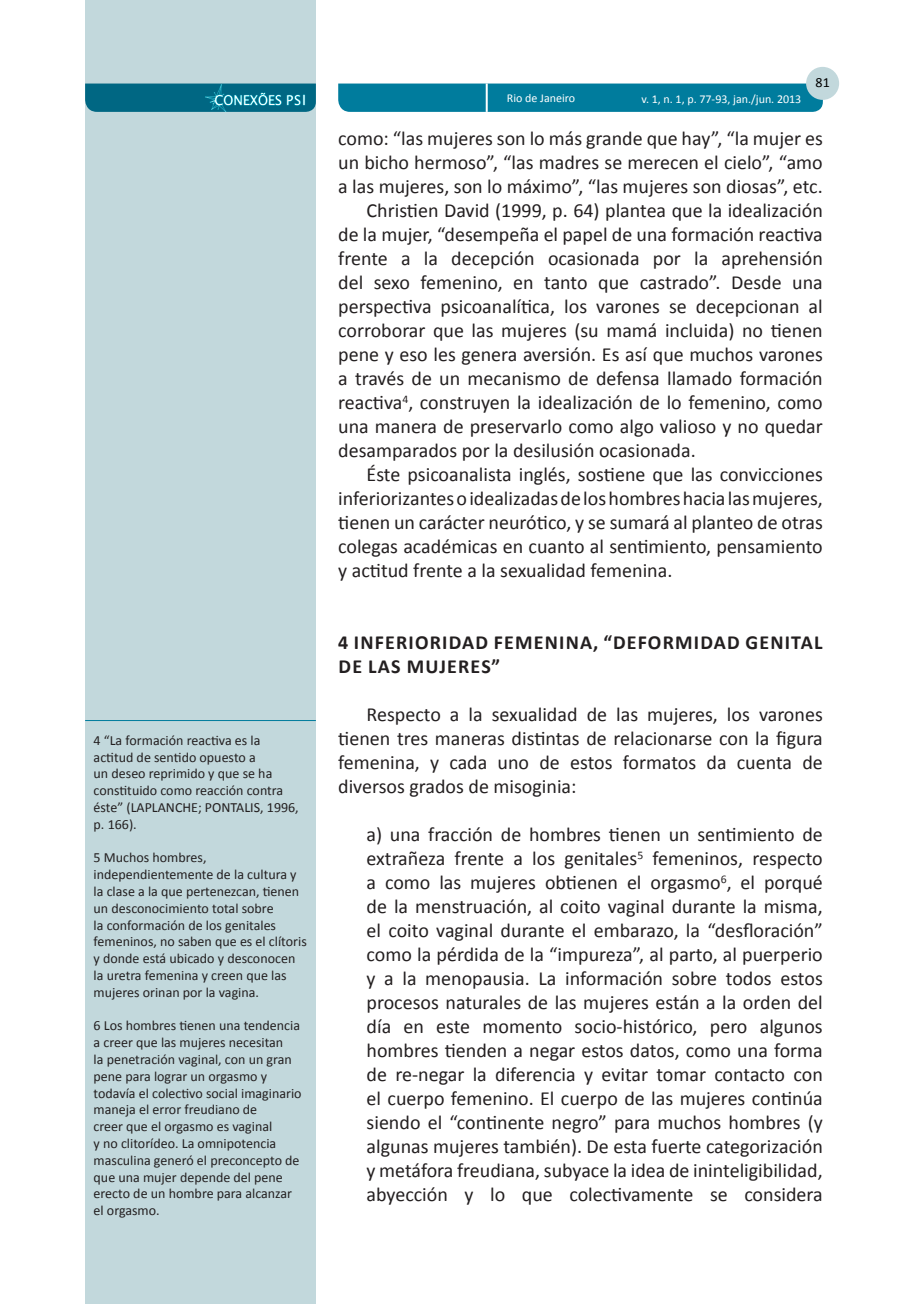
<style>
.page{position:relative;width:908px;height:1304px;background:#fff}
.page>*{position:absolute;margin:0;border:0;box-sizing:border-box;transform-origin:0 0}
.texto{font:20px/24px "Calibri";color:#231f20;text-align:justify}
.texto-2{font:700 20px/24px "Calibri";letter-spacing:.06em;color:#231f20}
.cargos{font:14px/16.8px "Calibri";color:#231f20}
.t1{font:14px "Calibri";color:#000}
.t2{font:12px "Calibri";color:#fff}
</style>
<div class="page">
<div style="left:85px;top:1px;width:231px;height:1303px;background:#c2d8dc"></div>
<div style="left:85px;top:84px;width:231px;height:28px;background:#006783"></div>
<div style="left:338px;top:84px;width:484px;height:28px;background:#007c9d"></div>
<hr style="left:485px;top:84px;width:2px;height:28px;background:#fff">
<div style="left:805px;top:67px;width:33px;height:33px;background:#c2d8dc;border-radius:50%"></div>
<img style="left:204px;top:84px;width:102px;height:28px">
<hr style="left:85px;top:720px;width:231px;height:1px;background:#007c9d">
<p class="cargos" style="left:94px;top:732px;width:206px">4 “La formación reactiva es la actitud de sentido opuesto a<br>un deseo reprimido y que se ha constituido como reacción contra éste” (LAPLANCHE; PONTALIS, 1996, p. 166).</p>
<p class="cargos" style="left:94px;top:849px;width:215px">5 Muchos hombres, independientemente de la cultura y la clase a la que pertenezcan, tienen un desconocimiento total sobre<br>la conformación de los genitales femeninos, no saben que es el clítoris y donde está ubicado y desconocen la uretra femenina y creen que las mujeres orinan por la vagina.</p>
<p class="cargos" style="left:94px;top:1017px;width:209px">6 Los hombres tienen una tendencia a creer que las mujeres necesitan<br>la penetración vaginal, con un gran pene para lograr un orgasmo y todavía el colectivo social imaginario maneja el error freudiano de<br>creer que el orgasmo es vaginal<br>y no clitorídeo. La omnipotencia masculina generó el preconcepto de que una mujer depende del pene erecto de un hombre para alcanzar el orgasmo.</p>
<p class="t1" style="left:815px;top:73px;width:16px">81</p>
<p class="t2" style="left:641px;top:91px;width:161px">v. 1, n. 1, p. 77-93, jan./jun. 2013</p>
<p class="t2" style="left:506px;top:91px;width:70px">Rio de Janeiro</p>
<p class="texto" style="left:338px;top:127px;width:486px">como: “las mujeres son lo más grande que hay”, “la mujer es un bicho hermoso”, “las madres se merecen el cielo”, “amo a las mujeres, son lo máximo”, “las mujeres son diosas”, etc.</p>
<p class="texto" style="left:338px;top:199px;width:486px;text-indent:28px">Christien David (1999, p. 64) plantea que la idealización de la mujer, “desempeña el papel de una formación reactiva frente a la decepción ocasionada por la aprehensión del sexo femenino, en tanto que castrado”. Desde una perspectiva psicoanalítica, los varones se decepcionan al corroborar que las mujeres (su mamá incluida) no tienen pene y eso les genera aversión. Es así que muchos varones a través de un mecanismo de defensa llamado formación reactiva<sup>4</sup>, construyen la idealización de lo femenino, como una manera de preservarlo como algo valioso y no quedar desamparados por la desilusión ocasionada.</p>
<p class="texto" style="left:338px;top:463px;width:486px;text-indent:28px">Éste psicoanalista inglés, sostiene que las convicciones inferiorizantes o idealizadas de los hombres hacia las mujeres, tienen un carácter neurótico, y se sumará al planteo de otras colegas académicas en cuanto al sentimiento, pensamiento y actitud frente a la sexualidad femenina.</p>
<p class="texto-2" style="left:338px;top:631px;width:485px">4 INFERIORIDAD FEMENINA, “DEFORMIDAD GENITAL<br>DE LAS MUJERES”</p>
<p class="texto" style="left:338px;top:703px;width:486px;text-indent:28px">Respecto a la sexualidad de las mujeres, los varones tienen tres maneras distintas de relacionarse con la figura femenina, y cada uno de estos formatos da cuenta de diversos grados de misoginia:</p>
<p class="texto" style="left:366px;top:823px;width:457px">a) una fracción de hombres tienen un sentimiento de extrañeza frente a los genitales<sup>5</sup> femeninos, respecto a como las mujeres obtienen el orgasmo<sup>6</sup>, el porqué de la menstruación, al coito vaginal durante la misma, el coito vaginal durante el embarazo, la “desfloración” como la pérdida de la “impureza”, al parto, al puerperio y a la menopausia. La información sobre todos estos procesos naturales de las mujeres están a la orden del día en este momento socio-histórico, pero algunos hombres tienden a negar estos datos, como una forma de re-negar la diferencia y evitar tomar contacto con el cuerpo femenino. El cuerpo de las mujeres continúa siendo el “continente negro” para muchos hombres (y algunas mujeres también). De esta fuerte categorización y metáfora freudiana, subyace la idea de ininteligibilidad, abyección y lo que colectivamente se considera</p>
</div>
